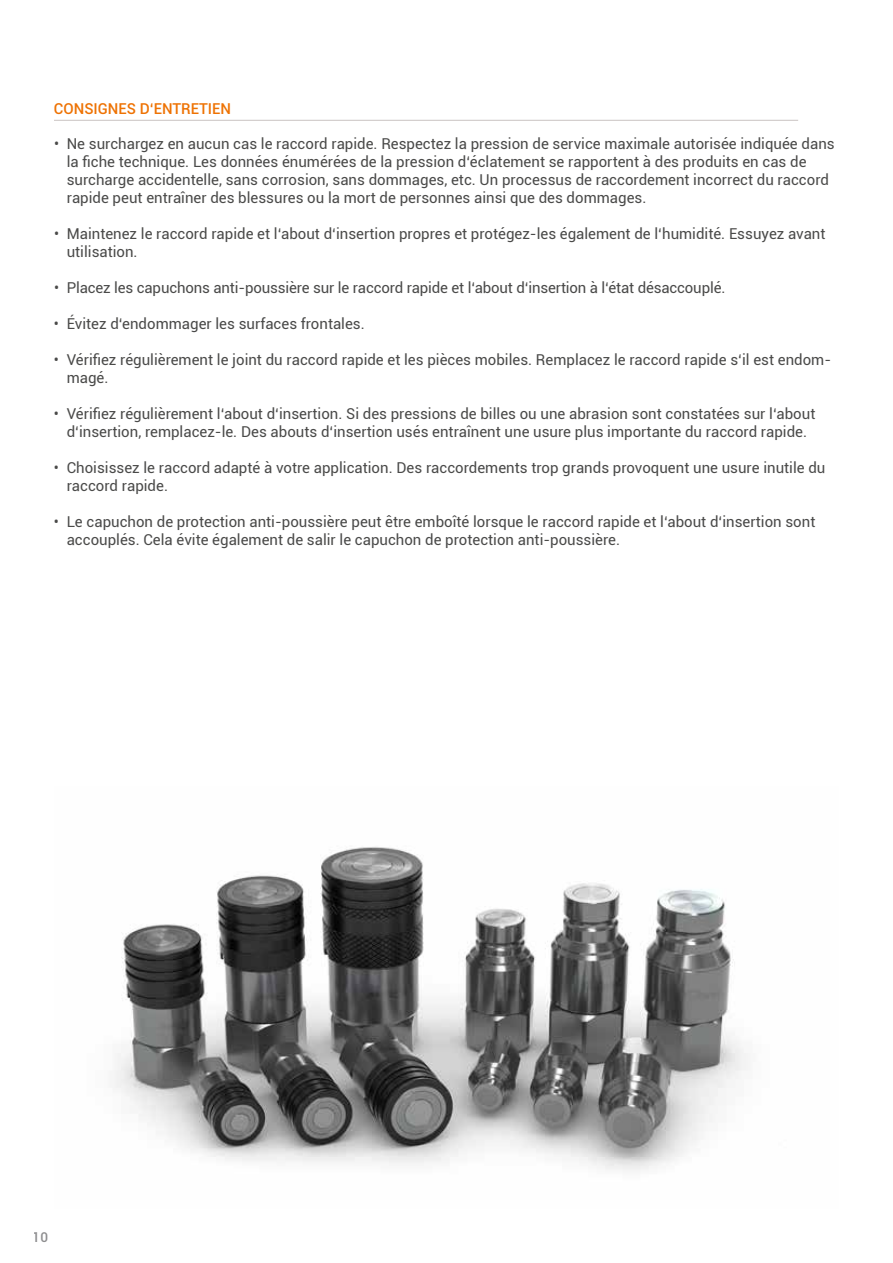
<style>
.page{position:relative;width:893px;height:1263px;background:#fff}
.page>*{position:absolute;margin:0;border:0;box-sizing:border-box;transform-origin:0 0}
.t1{font:15px/18px "Roboto";color:#4a4a49}
.t2{font:500 15px "Roboto";color:#ee7203}
.t3{font:500 13.5px "Roboto";color:#68686a}
</style>
<div class="page">
<img style="left:114px;top:847px;width:634px;height:324px">
<hr style="left:54px;top:120px;width:744px;height:1px;background:#cac3c2">
<p class="t2" style="left:54px;top:98px;width:179px">CONSIGNES D‘ENTRETIEN</p>
<p class="t1" style="left:67px;top:134px;width:769px;text-indent:-13px">• Ne surchargez en aucun cas le raccord rapide. Respectez la pression de service maximale autorisée indiquée dans la fiche technique. Les données énumérées de la pression d‘éclatement se rapportent à des produits en cas de surcharge accidentelle, sans corrosion, sans dommages, etc. Un processus de raccordement incorrect du raccord rapide peut entraîner des blessures ou la mort de personnes ainsi que des dommages.</p>
<p class="t1" style="left:67px;top:224px;width:760px;text-indent:-13px">• Maintenez le raccord rapide et l‘about d‘insertion propres et protégez-les également de l‘humidité. Essuyez avant utilisation.</p>
<p class="t1" style="left:54px;top:278px;width:673px">• Placez les capuchons anti-poussière sur le raccord rapide et l‘about d‘insertion à l‘état désaccouplé.</p>
<p class="t1" style="left:54px;top:314px;width:312px">• Évitez d‘endommager les surfaces frontales.</p>
<p class="t1" style="left:67px;top:350px;width:766px;text-indent:-13px">• Vérifiez régulièrement le joint du raccord rapide et les pièces mobiles. Remplacez le raccord rapide s‘il est endom&shy;magé.</p>
<p class="t1" style="left:54px;top:404px;width:763px;text-align:center">• Vérifiez régulièrement l‘about d‘insertion. Si des pressions de billes ou une abrasion sont constatées sur l‘about d‘insertion, remplacez-le. Des abouts d‘insertion usés entraînent une usure plus importante du raccord rapide.</p>
<p class="t1" style="left:67px;top:458px;width:760px;text-indent:-13px">• Choisissez le raccord adapté à votre application. Des raccordements trop grands provoquent une usure inutile du raccord rapide.</p>
<p class="t1" style="left:67px;top:512px;width:750px;text-indent:-13px">• Le capuchon de protection anti-poussière peut être emboîté lorsque le raccord rapide et l‘about d‘insertion sont accouplés. Cela évite également de salir le capuchon de protection anti-poussière.</p>
<p class="t3" style="left:33px;top:1228px;width:17px">10</p>
</div>
